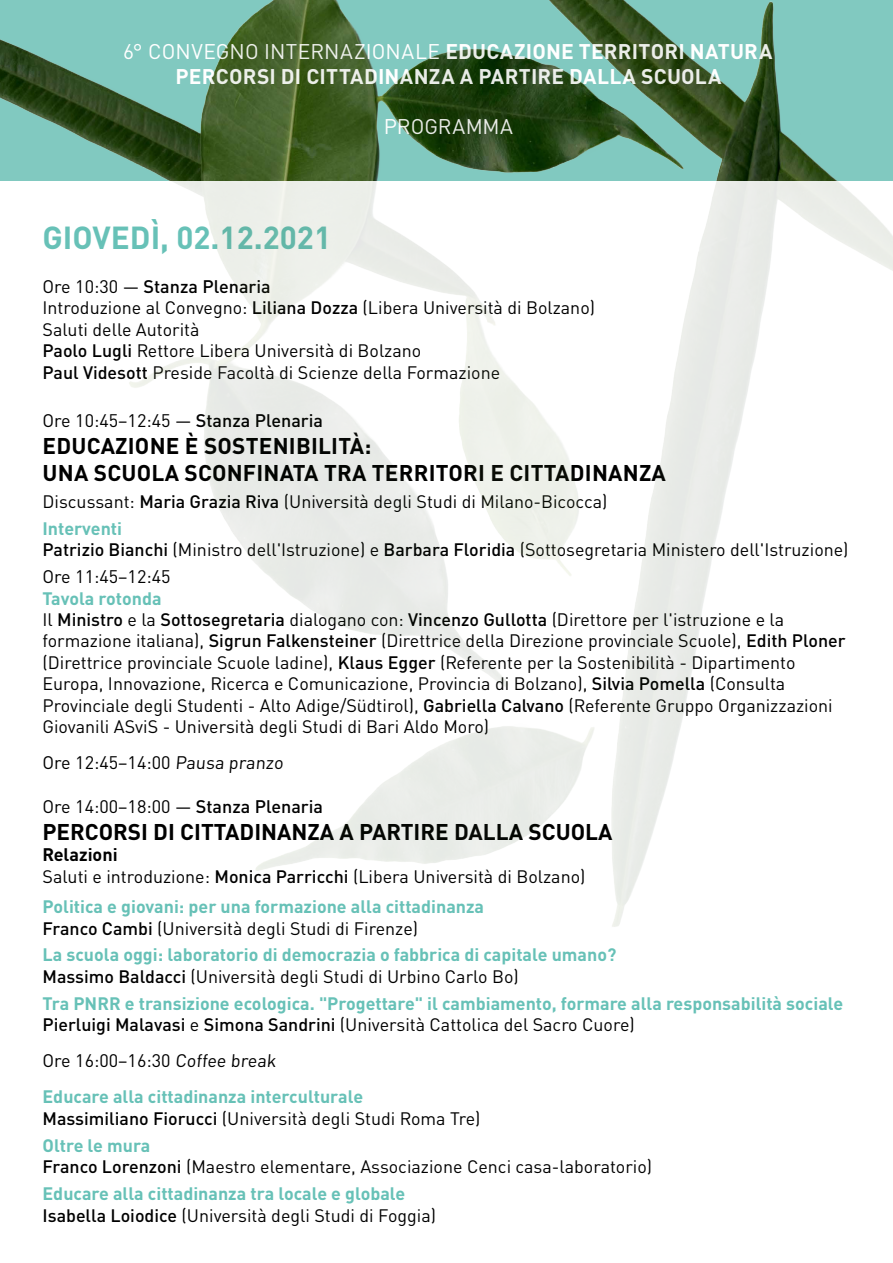
<style>
.page{position:relative;width:893px;height:1263px;background:#fff}
.page>*{position:absolute;margin:0;border:0;box-sizing:border-box;transform-origin:0 0}
.t1{font:700 31.5px "DINOT";color:#67c1b7}
.t2{font:700 22.5px/27px "DINOT";letter-spacing:.01em;color:#000}
.t3{font:700 21px/25.2px "DINOT";letter-spacing:.01em;color:#fff;text-align:center}
.t4{font:21px "DINOT";color:#fff}
.t5{font:18px "DINOT";color:#000}
.t6{font:500 18px "DINOT";color:#000}
.t7{font:700 18px "DINOT";color:#000}
.t8{font:17.85px/21.5px "DINOT";color:#000}
.t9{font:700 17.85px/26.8px "DINOT";color:#67c1b7}
.s1{font-weight:400}
.s2{font-weight:500}
.s3{font-weight:700;color:#67c1b7}
.s4{font-weight:400;color:#000}
.s5{font-weight:500;color:#000}
</style>
<div class="page">
<img style="left:0;top:0;width:893px;height:927px">
<p class="t3" style="left:123px;top:38px;width:651px"><span class="s1">6° CONVEGNO INTERNAZIONALE</span> EDUCAZIONE TERRITORI NATURA<br>PERCORSI DI CITTADINANZA A PARTIRE DALLA SCUOLA</p>
<p class="t4" style="left:384px;top:113px;width:131px">PROGRAMMA</p>
<h1 class="t1" style="left:43px;top:217px;width:290px">GIOVEDÌ, 02.12.2021</h1>
<p class="t6" style="left:43px;top:275px;width:230px"><span class="s1">Ore 10:30 —</span> Stanza Plenaria</p>
<p class="t8" style="left:43px;top:297px;width:554px">Introduzione al Convegno: <span class="s2">Liliana Dozza</span> (Libera Università di Bolzano)<br>Saluti delle Autorità<br><span class="s2">Paolo Lugli</span> Rettore Libera Università di Bolzano<br><span class="s2">Paul Videsott</span> Preside Facoltà di Scienze della Formazione</p>
<p class="t5" style="left:43px;top:409px;width:282px">Ore 10:45–12:45 — <span class="s2">Stanza Plenaria</span></p>
<p class="t2" style="left:43px;top:432px;width:625px">EDUCAZIONE È SOSTENIBILITÀ:<br>UNA SCUOLA SCONFINATA TRA TERRITORI E CITTADINANZA</p>
<p class="t8" style="left:43px;top:488px;width:566px;line-height:26.8px">Discussant: <span class="s2">Maria Grazia Riva</span> (Università degli Studi di Milano-Bicocca)<br><span class="s3">Interventi</span></p>
<p class="t8" style="left:43px;top:539px;width:808px"><span class="s2">Patrizio Bianchi</span> (Ministro dell'Istruzione) e <span class="s2">Barbara Floridia</span> (Sottosegretaria Ministero dell'Istruzione)</p>
<p class="t5" style="left:43px;top:565px;width:130px">Ore 11:45–12:45</p>
<p class="t8" style="left:43px;top:587px;width:805px"><span class="s3">Tavola rotonda<br></span>Il <span class="s2">Ministro</span> e la <span class="s2">Sottosegretaria</span> dialogano con: <span class="s2">Vincenzo Gullotta</span> (Direttore per l'istruzione e la formazione italiana), <span class="s2">Sigrun Falkensteiner</span> (Direttrice della Direzione provinciale Scuole), <span class="s2">Edith Ploner </span>(Direttrice provinciale Scuole ladine), <span class="s2">Klaus Egger</span> (Referente per la Sostenibilità - Dipartimento Europa, Innovazione, Ricerca e Comunicazione, Provincia di Bolzano), <span class="s2">Silvia Pomella</span> (Consulta Provinciale degli Studenti - Alto Adige/Südtirol), <span class="s2">Gabriella Calvano</span> (Referente Gruppo Organizzazioni Giovanili ASviS - Università degli Studi di Bari Aldo Moro)</p>
<p class="t5" style="left:43px;top:752px;width:244px">Ore 12:45–14:00 Pausa pranzo</p>
<p class="t5" style="left:43px;top:795px;width:282px">Ore 14:00–18:00 — <span class="s2">Stanza Plenaria</span></p>
<p class="t2" style="left:43px;top:817px;width:571px">PERCORSI DI CITTADINANZA A PARTIRE DALLA SCUOLA</p>
<p class="t7" style="left:43px;top:843px;width:77px">Relazioni</p>
<p class="t9" style="left:43px;top:860px;width:544px;line-height:30.5px"><span class="s4">Saluti e introduzione:</span> <span class="s5">Monica Parricchi</span> <span class="s4">(Libera Università di Bolzano)<br></span>Politica e giovani: per una formazione alla cittadinanza</p>
<p class="t9" style="left:43px;top:914px;width:575px"><span class="s5">Franco Cambi</span> <span class="s4">(Università degli Studi di Firenze)<br></span>La scuola oggi: laboratorio di democrazia o fabbrica di capitale umano?</p>
<p class="t9" style="left:43px;top:962px;width:802px"><span class="s5">Massimo Baldacci</span> <span class="s4">(Università degli Studi di Urbino Carlo Bo)<br></span>Tra PNRR e transizione ecologica. "Progettare" il cambiamento, formare alla responsabilità sociale</p>
<p class="t8" style="left:43px;top:1014px;width:594px"><span class="s2">Pierluigi Malavasi</span> e <span class="s2">Simona Sandrini</span> (Università Cattolica del Sacro Cuore)</p>
<p class="t5" style="left:43px;top:1049px;width:237px">Ore 16:00–16:30 Coffee break</p>
<p class="t9" style="left:43px;top:1085px;width:439px;line-height:21.6px">Educare alla cittadinanza interculturale<br><span class="s5">Massimiliano Fiorucci</span> <span class="s4">(Università degli Studi Roma Tre)</span></p>
<p class="t8" style="left:43px;top:1134px;width:611px"><span class="s3">Oltre le mura<br></span><span class="s2">Franco Lorenzoni</span> (Maestro elementare, Associazione Cenci casa-laboratorio)</p>
<p class="t9" style="left:43px;top:1182px;width:395px;line-height:21.6px">Educare alla cittadinanza tra locale e globale<br><span class="s5">Isabella Loiodice</span> <span class="s4">(Università degli Studi di Foggia)</span></p>
</div>
